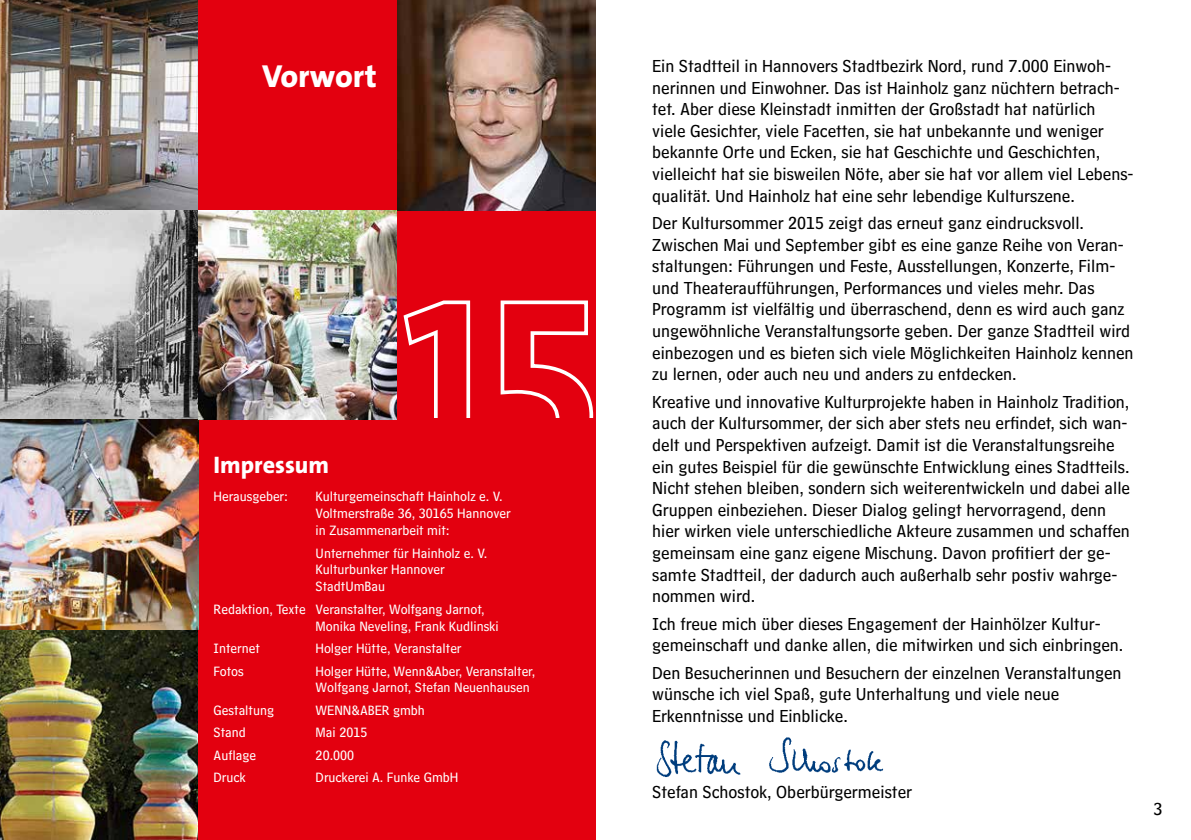
<style>
.page{position:relative;width:1191px;height:840px;background:#fff}
.page>*{position:absolute;margin:0;border:0;box-sizing:border-box;transform-origin:0 0}
.t1{font:800 32px "The Sans";color:#fff}
.t2{font:800 24px "The Sans";color:#fff}
.t3{font:18px/21.6px "HM Text";color:#000}
.t4{font:14px/16.8px "HM Text";color:#fff}
</style>
<div class="page">
<div style="left:397px;top:210px;width:198px;height:210px;background:#e3000f"></div>
<svg style="left:403px;top:300px;width:68px;height:118px"></svg>
<svg style="left:500px;top:300px;width:94px;height:118px"></svg>
<div style="left:198px;top:418px;width:397px;height:421px;background:#e3000f"></div>
<img style="left:397px;top:0;width:198px;height:210px">
<img style="left:0;top:0;width:198px;height:210px">
<svg style="left:0;top:210px;width:198px;height:210px;background:#a1a1a1"></svg>
<img style="left:0;top:420px;width:198px;height:209px">
<img style="left:0;top:629px;width:198px;height:210px">
<div style="left:198px;top:0;width:199px;height:210px;background:#e3000f"></div>
<img style="left:198px;top:210px;width:199px;height:210px">
<img style="left:656px;top:737px;width:228px;height:40px">
<h1 class="t1" style="left:262px;top:49px;width:116px">Vorwort</h1>
<h2 class="t2" style="left:214px;top:444px;width:117px">Impressum</h2>
<p class="t4" style="left:214px;top:485px;width:76px">Herausgeber:</p>
<p class="t4" style="left:316px;top:485px;width:196px">Kulturgemeinschaft Hainholz e. V.<br>Voltmerstraße 36, 30165 Hannover in Zusammenarbeit mit:</p>
<p class="t4" style="left:316px;top:542px;width:173px">Unternehmer für Hainholz e. V.<br>Kulturbunker Hannover<br>StadtUmBau</p>
<p class="t4" style="left:316px;top:598px;width:185px;text-indent:-102px">Redaktion, Texte Veranstalter, Wolfgang Jarnot,<br>Monika Neveling, Frank Kudlinski</p>
<p class="t4" style="left:214px;top:637px;width:48px">Internet</p>
<p class="t4" style="left:316px;top:637px;width:147px">Holger Hütte, Veranstalter</p>
<p class="t4" style="left:214px;top:659px;width:32px">Fotos</p>
<p class="t4" style="left:316px;top:659px;width:221px">Holger Hütte, Wenn&amp;Aber, Veranstalter,<br>Wolfgang Jarnot, Stefan Neuenhausen</p>
<p class="t4" style="left:214px;top:699px;width:62px">Gestaltung</p>
<p class="t4" style="left:316px;top:699px;width:111px">WENN&amp;ABER gmbh</p>
<p class="t4" style="left:214px;top:721px;width:34px">Stand</p>
<p class="t4" style="left:316px;top:721px;width:53px">Mai 2015</p>
<p class="t4" style="left:214px;top:744px;width:44px">Auflage</p>
<p class="t4" style="left:316px;top:744px;width:40px">20.000</p>
<p class="t4" style="left:214px;top:766px;width:34px">Druck</p>
<p class="t4" style="left:316px;top:766px;width:144px">Druckerei A. Funke GmbH</p>
<p class="t3" style="left:652px;top:52px;width:483px">Ein Stadtteil in Hannovers Stadtbezirk Nord, rund 7.000 Einwoh&shy;nerinnen und Einwohner. Das ist Hainholz ganz nüchtern betrach&shy;tet. Aber diese Kleinstadt inmitten der Großstadt hat natürlich<br>viele Gesichter, viele Facetten, sie hat unbekannte und weniger bekannte Orte und Ecken, sie hat Geschichte und Geschichten, vielleicht hat sie bisweilen Nöte, aber sie hat vor allem viel Lebens&shy;qualität. Und Hainholz hat eine sehr lebendige Kulturszene.</p>
<p class="t3" style="left:652px;top:209px;width:483px">Der Kultursommer 2015 zeigt das erneut ganz eindrucksvoll.<br>Zwischen Mai und September gibt es eine ganze Reihe von Veran&shy;staltungen: Führungen und Feste, Ausstellungen, Konzerte, Film&shy;und Theateraufführungen, Performances und vieles mehr. Das Programm ist vielfältig und überraschend, denn es wird auch ganz ungewöhnliche Veranstaltungsorte geben. Der ganze Stadtteil wird einbezogen und es bieten sich viele Möglichkeiten Hainholz kennen zu lernen, oder auch neu und anders zu entdecken.</p>
<p class="t3" style="left:652px;top:387px;width:479px">Kreative und innovative Kulturprojekte haben in Hainholz Tradition, auch der Kultursommer, der sich aber stets neu erfindet, sich wan&shy;delt und Perspektiven aufzeigt. Damit ist die Veranstaltungsreihe ein gutes Beispiel für die gewünschte Entwicklung eines Stadtteils.<br>Nicht stehen bleiben, sondern sich weiterentwickeln und dabei alle Gruppen einbeziehen. Dieser Dialog gelingt hervorragend, denn hier wirken viele unterschiedliche Akteure zusammen und schaffen gemeinsam eine ganz eigene Mischung. Davon profitiert der ge&shy;samte Stadtteil, der dadurch auch außerhalb sehr postiv wahrge&shy;nommen wird.</p>
<p class="t3" style="left:652px;top:609px;width:473px">Ich freue mich über dieses Engagement der Hainhölzer Kultur&shy;gemeinschaft und danke allen, die mitwirken und sich einbringen.</p>
<p class="t3" style="left:652px;top:658px;width:471px">Den Besucherinnen und Besuchern der einzelnen Veranstaltungen wünsche ich viel Spaß, gute Unterhaltung und viele neue<br>Erkenntnisse und Einblicke.</p>
<p class="t3" style="left:652px;top:777px;width:261px">Stefan Schostok, Oberbürgermeister</p>
<p class="t3" style="left:1153px;top:794px;width:10px">3</p>
</div>
